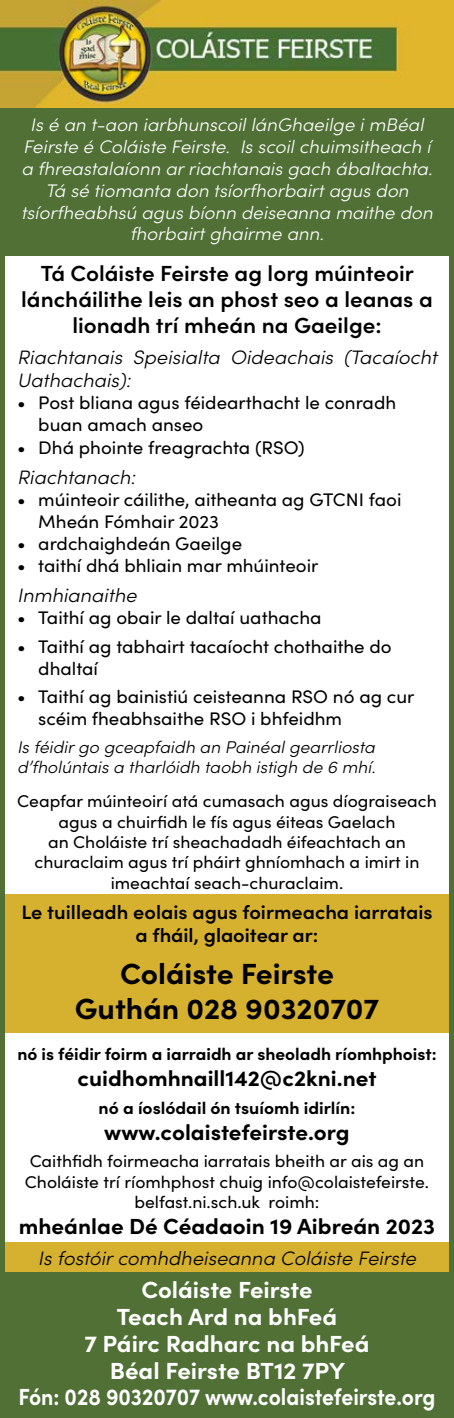
<style>
.page{position:relative;width:454px;height:1418px;background:#fff}
.page>*{position:absolute;margin:0;border:0;box-sizing:border-box;transform-origin:0 0}
.t1{font:700 29.25px/35px "Sofia Pro";color:#000;text-align:center}
.t2{font:700 23.25px/26.8px "Sofia Pro";color:#fff;text-align:center}
.t3{font:600 21.75px/26.2px "Sofia Pro";color:#000;text-align:center}
.t4{font:700 21.75px "Sofia Pro";color:#000}
.t5{font:italic 300 19.5px/23.2px "Sofia Pro";color:#000}
.t6{font:600 19.5px/23.2px "Sofia Pro";color:#000;text-align:center}
.t7{font:18.25px/21.8px "Sofia Pro";color:#000}
.t8{font:italic 300 18.25px/21.8px "Sofia Pro";color:#fff;text-align:center}
.t9{font:17px/20.5px "Sofia Pro";color:#000;text-align:center}
.t10{font:italic 300 17px/20.5px "Sofia Pro";color:#000}
.t11{font:700 17px "Sofia Pro";color:#000}
</style>
<div class="page">
<div style="left:0;top:1260px;width:454px;height:157px;background:#507036"></div>
<div style="left:0;top:894px;width:454px;height:139px;background:#d6b02f"></div>
<div style="left:0;top:1241px;width:454px;height:30px;background:#d6b02f"></div>
<div style="left:0;top:0;width:454px;height:255px;background:#507036"></div>
<div style="left:0;top:0;width:454px;height:1417px;border:5px solid #507036"></div>
<img style="left:1px;top:1px;width:453px;height:106px">
<p class="t8" style="left:21px;top:113px;width:413px">Is é an t-aon iarbhunscoil lánGhaeilge i mBéal Feirste é Coláiste Feirste. Is scoil chuimsitheach í a fhreastalaíonn ar riachtanais gach ábaltachta.<br>Tá sé tiomanta don tsíorfhorbairt agus don tsíorfheabhsú agus bíonn deiseanna maithe don fhorbairt ghairme ann.</p>
<p class="t3" style="left:21px;top:258px;width:413px">Tá Coláiste Feirste ag lorg múinteoir láncháilithe leis an phost seo a leanas a lionadh trí mheán na Gaeilge:</p>
<p class="t5" style="left:17px;top:344px;width:421px">Riachtanais Speisialta Oideachais (Tacaíocht<br>Uathachais):</p>
<p class="t7" style="left:38px;top:390px;width:359px;text-indent:-21px">• Post bliana agus féidearthacht le conradh buan amach anseo</p>
<p class="t7" style="left:17px;top:436px;width:289px">• Dhá phointe freagrachta (RSO)</p>
<p class="t5" style="left:17px;top:465px;width:120px">Riachtanach:</p>
<p class="t7" style="left:38px;top:488px;width:364px;text-indent:-21px">• múinteoir cáilithe, aitheanta ag GTCNI faoi<br>Mheán Fómhair 2023</p>
<p class="t7" style="left:17px;top:531px;width:227px">• ardchaighdeán Gaeilge</p>
<p class="t7" style="left:17px;top:553px;width:303px">• taithí dhá bhliain mar mhúinteoir</p>
<p class="t5" style="left:17px;top:582px;width:121px">Inmhianaithe</p>
<p class="t7" style="left:17px;top:605px;width:306px">• Taithí ag obair le daltaí uathacha</p>
<p class="t7" style="left:38px;top:634px;width:355px;text-indent:-21px">• Taithí ag tabhairt tacaíocht chothaithe do dhaltaí</p>
<p class="t7" style="left:38px;top:685px;width:377px;text-indent:-21px">• Taithí ag bainistiú ceisteanna RSO nó ag cur scéim fheabhsaithe RSO i bhfeidhm</p>
<p class="t10" style="left:17px;top:735px;width:360px">Is féidir go gceapfaidh an Painéal gearrliosta d’fholúntais a tharlóidh taobh istigh de 6 mhí.</p>
<p class="t9" style="left:17px;top:790px;width:421px">Ceapfar múinteoirí atá cumasach agus díograiseach agus a chuirfidh le fís agus éiteas Gaelach<br>an Choláiste trí sheachadadh éifeachtach an churaclaim agus trí pháirt ghníomhach a imirt in imeachtaí seach-churaclaim.</p>
<p class="t6" style="left:21px;top:899px;width:412px">Le tuilleadh eolais agus foirmeacha iarratais a fháil, glaoitear ar:</p>
<h1 class="t1" style="left:75px;top:954px;width:306px">Coláiste Feirste<br>Guthán 028 90320707</h1>
<p class="t11" style="left:17px;top:1041px;width:420px">nó is féidir foirm a iarraidh ar sheoladh ríomhphoist:</p>
<p class="t4" style="left:77px;top:1062px;width:300px">cuidhomhnaill142@c2kni.net</p>
<p class="t11" style="left:99px;top:1094px;width:258px">nó a íoslódail ón tsuíomh idirlín:</p>
<p class="t4" style="left:104px;top:1115px;width:247px">www.colaistefeirste.org</p>
<p class="t9" style="left:25px;top:1150px;width:405px">Caithfidh foirmeacha iarratais bheith ar ais ag an<br>Choláiste trí ríomhphost chuig info@colaistefeirste. belfast.ni.sch.uk roimh:</p>
<p class="t4" style="left:19px;top:1209px;width:417px">mheánlae Dé Céadaoin 19 Aibreán 2023</p>
<p class="t5" style="left:38px;top:1244px;width:379px">Is fostóir comhdheiseanna Coláiste Feirste</p>
<p class="t2" style="left:18px;top:1274px;width:418px">Coláiste Feirste<br>Teach Ard na bhFeá<br>7 Páirc Radharc na bhFeá<br>Béal Feirste BT12 7PY<br>Fón: 028 90320707 www.colaistefeirste.org</p>
</div>
